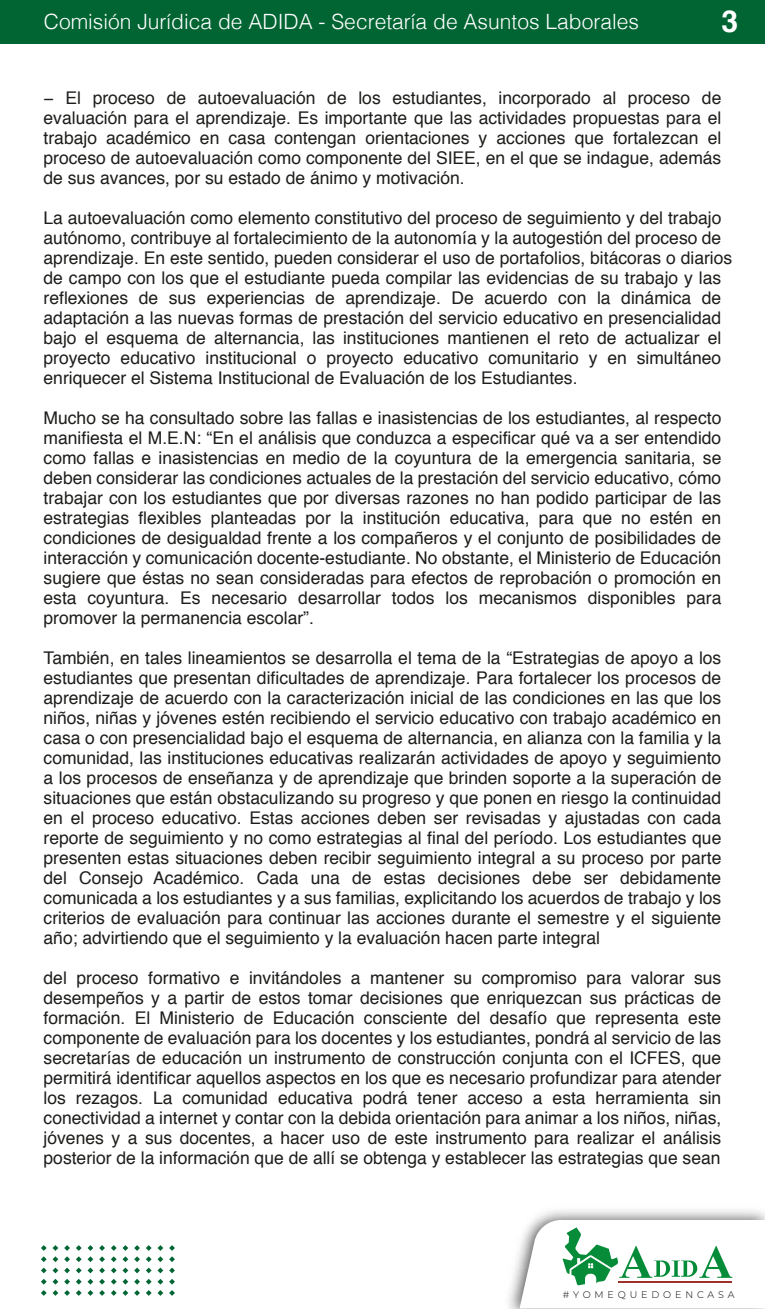
<style>
.page{position:relative;width:765px;height:1309px;background:#fff}
.page>*{position:absolute;margin:0;border:0;box-sizing:border-box;transform-origin:0 0}
.t1{font:700 30.12px "Helvetica";color:#fff}
.t2{font:300 21px "Helvetica";color:#fff}
.t3{font:17.5px/20px "Helvetica";color:#1d1d1b;text-align:justify}
.t4{font:300 9.62px "Montserrat";letter-spacing:.4em;color:#010101}
</style>
<div class="page">
<img style="left:508px;top:1210px;width:257px;height:99px">
<svg style="left:520px;top:1220px;width:245px;height:89px"></svg>
<svg style="left:53px;top:1268px;width:5px;height:5px"></svg>
<svg style="left:76px;top:1268px;width:6px;height:5px"></svg>
<svg style="left:88px;top:1268px;width:5px;height:5px"></svg>
<svg style="left:64px;top:1268px;width:6px;height:5px"></svg>
<svg style="left:41px;top:1268px;width:6px;height:5px"></svg>
<svg style="left:134px;top:1279px;width:6px;height:17px"></svg>
<svg style="left:88px;top:1279px;width:5px;height:17px"></svg>
<svg style="left:99px;top:1279px;width:6px;height:17px"></svg>
<svg style="left:111px;top:1279px;width:6px;height:17px"></svg>
<svg style="left:123px;top:1279px;width:5px;height:17px"></svg>
<svg style="left:76px;top:1279px;width:6px;height:17px"></svg>
<svg style="left:146px;top:1279px;width:6px;height:17px"></svg>
<svg style="left:169px;top:1279px;width:6px;height:17px"></svg>
<svg style="left:41px;top:1279px;width:6px;height:17px"></svg>
<svg style="left:99px;top:1268px;width:6px;height:5px"></svg>
<svg style="left:158px;top:1279px;width:5px;height:17px"></svg>
<svg style="left:64px;top:1279px;width:6px;height:17px"></svg>
<svg style="left:53px;top:1279px;width:5px;height:17px"></svg>
<svg style="left:146px;top:1245px;width:6px;height:17px"></svg>
<svg style="left:158px;top:1245px;width:5px;height:17px"></svg>
<svg style="left:169px;top:1245px;width:6px;height:17px"></svg>
<svg style="left:99px;top:1245px;width:6px;height:17px"></svg>
<svg style="left:169px;top:1268px;width:6px;height:5px"></svg>
<svg style="left:158px;top:1268px;width:5px;height:5px"></svg>
<svg style="left:41px;top:1245px;width:6px;height:17px"></svg>
<svg style="left:123px;top:1268px;width:5px;height:5px"></svg>
<svg style="left:53px;top:1245px;width:5px;height:17px"></svg>
<svg style="left:146px;top:1268px;width:6px;height:5px"></svg>
<svg style="left:134px;top:1268px;width:6px;height:5px"></svg>
<svg style="left:111px;top:1245px;width:6px;height:17px"></svg>
<svg style="left:64px;top:1245px;width:6px;height:17px"></svg>
<svg style="left:134px;top:1245px;width:6px;height:17px"></svg>
<svg style="left:123px;top:1245px;width:5px;height:17px"></svg>
<svg style="left:111px;top:1268px;width:6px;height:5px"></svg>
<svg style="left:76px;top:1245px;width:6px;height:17px"></svg>
<svg style="left:88px;top:1245px;width:5px;height:17px"></svg>
<div style="left:0;top:0;width:765px;height:43px;background:#006533"></div>
<p class="t2" style="left:44px;top:4px;width:597px">Comisión Jurídica de ADIDA - Secretaría de Asuntos Laborales</p>
<h1 class="t1" style="left:721px;top:-3px;width:18px">3</h1>
<p class="t3" style="left:44px;top:88px;width:679px">− El proceso de autoevaluación de los estudiantes, incorporado al proceso de evaluación para el aprendizaje. Es importante que las actividades propuestas para el trabajo académico en casa contengan orientaciones y acciones que fortalezcan el proceso de autoevaluación como componente del SIEE, en el que se indague, además de sus avances, por su estado de ánimo y motivación.</p>
<p class="t3" style="left:44px;top:208px;width:690px;text-align:left">La autoevaluación como elemento constitutivo del proceso de seguimiento y del trabajo autónomo, contribuye al fortalecimiento de la autonomía y la autogestión del proceso de aprendizaje. En este sentido, pueden considerar el uso de portafolios, bitácoras o diarios de campo con los que el estudiante pueda compilar las evidencias de su trabajo y las reflexiones de sus experiencias de aprendizaje. De acuerdo con la dinámica de adaptación a las nuevas formas de prestación del servicio educativo en presencialidad bajo el esquema de alternancia, las instituciones mantienen el reto de actualizar el proyecto educativo institucional o proyecto educativo comunitario y en simultáneo enriquecer el Sistema Institucional de Evaluación de los Estudiantes.</p>
<p class="t3" style="left:44px;top:408px;width:679px">Mucho se ha consultado sobre las fallas e inasistencias de los estudiantes, al respecto manifiesta el M.E.N: “En el análisis que conduzca a especificar qué va a ser entendido como fallas e inasistencias en medio de la coyuntura de la emergencia sanitaria, se deben considerar las condiciones actuales de la prestación del servicio educativo, cómo trabajar con los estudiantes que por diversas razones no han podido participar de las estrategias flexibles planteadas por la institución educativa, para que no estén en condiciones de desigualdad frente a los compañeros y el conjunto de posibilidades de interacción y comunicación docente-estudiante. No obstante, el Ministerio de Educación sugiere que éstas no sean consideradas para efectos de reprobación o promoción en esta coyuntura. Es necesario desarrollar todos los mecanismos disponibles para promover la permanencia escolar”.</p>
<p class="t3" style="left:44px;top:648px;width:679px">También, en tales lineamientos se desarrolla el tema de la “Estrategias de apoyo a los estudiantes que presentan dificultades de aprendizaje. Para fortalecer los procesos de aprendizaje de acuerdo con la caracterización inicial de las condiciones en las que los niños, niñas y jóvenes estén recibiendo el servicio educativo con trabajo académico en casa o con presencialidad bajo el esquema de alternancia, en alianza con la familia y la comunidad, las instituciones educativas realizarán actividades de apoyo y seguimiento a los procesos de enseñanza y de aprendizaje que brinden soporte a la superación de situaciones que están obstaculizando su progreso y que ponen en riesgo la continuidad en el proceso educativo. Estas acciones deben ser revisadas y ajustadas con cada reporte de seguimiento y no como estrategias al final del período. Los estudiantes que presenten estas situaciones deben recibir seguimiento integral a su proceso por parte del Consejo Académico. Cada una de estas decisiones debe ser debidamente comunicada a los estudiantes y a sus familias, explicitando los acuerdos de trabajo y los criterios de evaluación para continuar las acciones durante el semestre y el siguiente año; advirtiendo que el seguimiento y la evaluación hacen parte integral</p>
<p class="t3" style="left:44px;top:968px;width:679px">del proceso formativo e invitándoles a mantener su compromiso para valorar sus desempeños y a partir de estos tomar decisiones que enriquezcan sus prácticas de formación. El Ministerio de Educación consciente del desafío que representa este componente de evaluación para los docentes y los estudiantes, pondrá al servicio de las secretarías de educación un instrumento de construcción conjunta con el ICFES, que permitirá identificar aquellos aspectos en los que es necesario profundizar para atender los rezagos. La comunidad educativa podrá tener acceso a esta herramienta sin conectividad a internet y contar con la debida orientación para animar a los niños, niñas, jóvenes y a sus docentes, a hacer uso de este instrumento para realizar el análisis posterior de la información que de allí se obtenga y establecer las estrategias que sean</p>
<p class="t4" style="left:563px;top:1288px;width:174px">#YOMEQUEDOENCASA</p>
</div>
